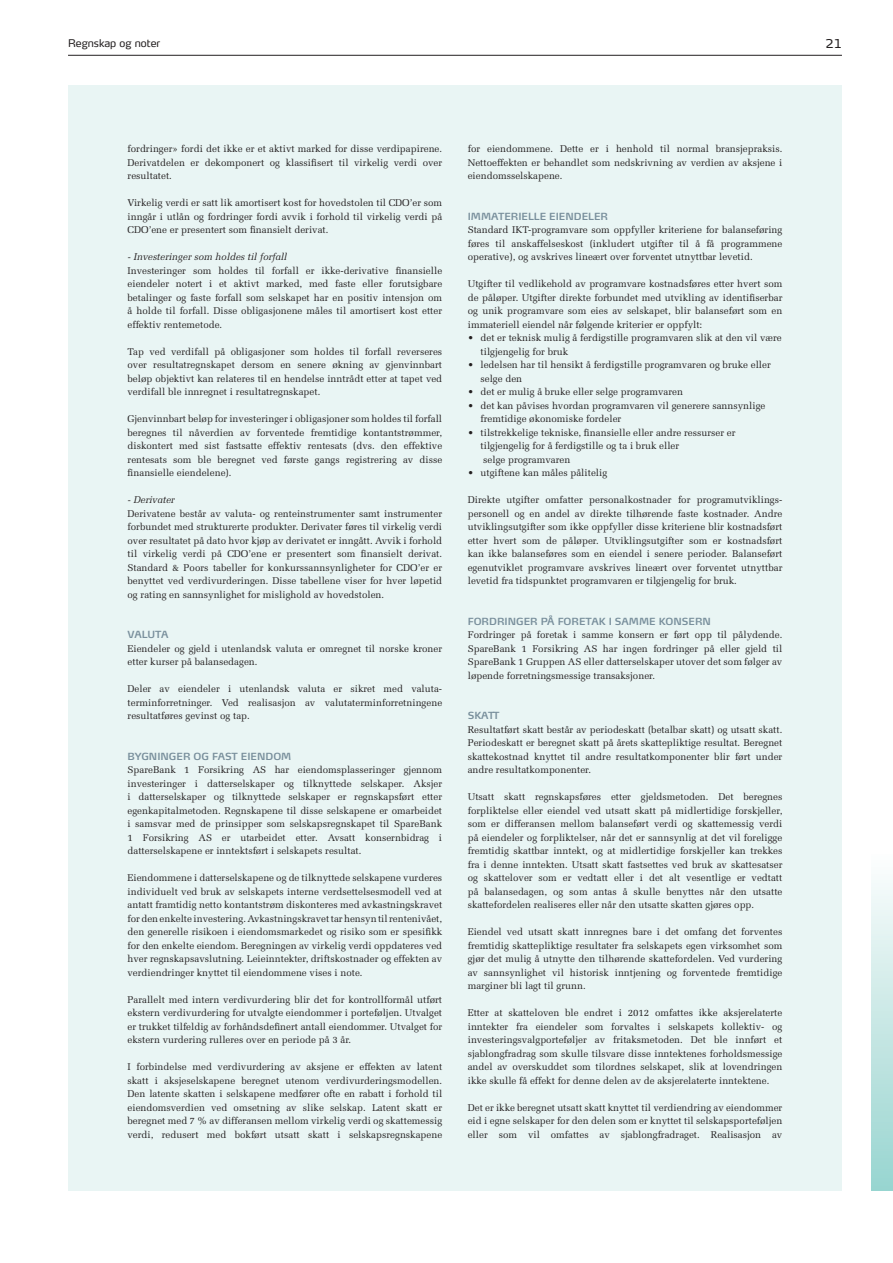
<style>
.page{position:relative;width:893px;height:1263px;background:#fff}
.page>*{position:absolute;margin:0;border:0;box-sizing:border-box;transform-origin:0 0}
.t1{font:12px "Max TF";color:#231f20}
.t2{font:10.5px "Max TF";color:#231f20}
.Brødtekst_u_reg_-_re{font:9.75px/13.5px "Melior";color:#231f20;text-align:justify}
.Mellomtittel_noter{font:600 9.75px "Max TF";color:#798f9c}
.Mellomtittel2_noter{font:italic 9.75px "Melior";color:#231f20}
</style>
<div class="page">
<hr style="left:68px;top:55px;width:774px;height:1px;background:#231f20">
<div style="left:872px;top:850px;width:21px;height:341px;background:linear-gradient(to bottom,#fdfefe,#97d4cf)"></div>
<div style="left:68px;top:85px;width:774px;height:1106px;background:#e9f5f4"></div>
<p class="t2" style="left:68px;top:36px;width:94px">Regnskap og noter</p>
<p class="t1" style="left:825px;top:36px;width:18px">21</p>
<p class="Brødtekst_u_reg_-_re" style="left:128px;top:142px;width:316px">fordringer» fordi det ikke er et aktivt marked for disse verdipapirene.<br>Derivatdelen er dekomponert og klassifisert til virkelig verdi over resultatet.</p>
<p class="Brødtekst_u_reg_-_re" style="left:128px;top:196px;width:316px">Virkelig verdi er satt lik amortisert kost for hovedstolen til CDO’er som inngår i utlån og fordringer fordi avvik i forhold til virkelig verdi på CDO’ene er presentert som finansielt derivat.</p>
<p class="Mellomtittel2_noter" style="left:128px;top:251px;width:161px">- Investeringer som holdes til forfall</p>
<p class="Brødtekst_u_reg_-_re" style="left:128px;top:264px;width:316px">Investeringer som holdes til forfall er ikke-derivative finansielle eiendeler notert i et aktivt marked, med faste eller forutsigbare betalinger og faste forfall som selskapet har en positiv intensjon om å holde til forfall. Disse obligasjonene måles til amortisert kost etter effektiv rentemetode.</p>
<p class="Brødtekst_u_reg_-_re" style="left:128px;top:345px;width:316px">Tap ved verdifall på obligasjoner som holdes til forfall reverseres over resultatregnskapet dersom en senere økning av gjenvinnbart beløp objektivt kan relateres til en hendelse inntrådt etter at tapet ved verdifall ble innregnet i resultatregnskapet.</p>
<p class="Brødtekst_u_reg_-_re" style="left:128px;top:412px;width:316px">Gjenvinnbart beløp for investeringer i obligasjoner som holdes til forfall beregnes til nåverdien av forventede fremtidige kontantstrømmer, diskontert med sist fastsatte effektiv rentesats (dvs. den effektive rentesats som ble beregnet ved første gangs registrering av disse finansielle eiendelene).</p>
<p class="Mellomtittel2_noter" style="left:128px;top:494px;width:49px">- Derivater</p>
<p class="Brødtekst_u_reg_-_re" style="left:128px;top:507px;width:316px">Derivatene består av valuta- og renteinstrumenter samt instrumenter forbundet med strukturerte produkter. Derivater føres til virkelig verdi over resultatet på dato hvor kjøp av derivatet er inngått. Avvik i forhold til virkelig verdi på CDO’ene er presentert som finansielt derivat.<br>Standard &amp; Poors tabeller for konkurssannsynligheter for CDO’er er benyttet ved verdivurderingen. Disse tabellene viser for hver løpetid og rating en sannsynlighet for mislighold av hovedstolen.</p>
<p class="Mellomtittel_noter" style="left:128px;top:629px;width:42px">VALUTA</p>
<p class="Brødtekst_u_reg_-_re" style="left:128px;top:642px;width:316px">Eiendeler og gjeld i utenlandsk valuta er omregnet til norske kroner etter kurser på balansedagen.</p>
<p class="Brødtekst_u_reg_-_re" style="left:128px;top:682px;width:316px">Deler av eiendeler i utenlandsk valuta er sikret med valuta&shy;terminforretninger. Ved realisasjon av valutaterminforretningene resultatføres gevinst og tap.</p>
<p class="Mellomtittel_noter" style="left:128px;top:750px;width:165px">BYGNINGER OG FAST EIENDOM</p>
<p class="Brødtekst_u_reg_-_re" style="left:128px;top:763px;width:316px">SpareBank 1 Forsikring AS har eiendomsplasseringer gjennom investeringer i datterselskaper og tilknyttede selskaper. Aksjer i datterselskaper og tilknyttede selskaper er regnskapsført etter egenkapitalmetoden. Regnskapene til disse selskapene er omarbeidet i samsvar med de prinsipper som selskapsregnskapet til SpareBank 1 Forsikring AS er utarbeidet etter. Avsatt konsernbidrag i datterselskapene er inntektsført i selskapets resultat.</p>
<p class="Brødtekst_u_reg_-_re" style="left:128px;top:871px;width:316px">Eiendommene i datterselskapene og de tilknyttede selskapene vurderes individuelt ved bruk av selskapets interne verdsettelsesmodell ved at antatt framtidig netto kontantstrøm diskonteres med avkastningskravet for den enkelte investering. Avkastningskravet tar hensyn til rentenivået, den generelle risikoen i eiendomsmarkedet og risiko som er spesifikk for den enkelte eiendom. Beregningen av virkelig verdi oppdateres ved hver regnskapsavslutning. Leieinntekter, driftskostnader og effekten av verdiendringer knyttet til eiendommene vises i note.</p>
<p class="Brødtekst_u_reg_-_re" style="left:128px;top:993px;width:316px">Parallelt med intern verdivurdering blir det for kontrollformål utført ekstern verdivurdering for utvalgte eiendommer i porteføljen. Utvalget er trukket tilfeldig av forhåndsdefinert antall eiendommer. Utvalget for ekstern vurdering rulleres over en periode på 3 år.</p>
<p class="Brødtekst_u_reg_-_re" style="left:128px;top:1060px;width:316px">I forbindelse med verdivurdering av aksjene er effekten av latent skatt i aksjeselskapene beregnet utenom verdivurderingsmodellen.<br>Den latente skatten i selskapene medfører ofte en rabatt i forhold til eiendomsverdien ved omsetning av slike selskap. Latent skatt er beregnet med 7 % av differansen mellom virkelig verdi og skattemessig verdi, redusert med bokført utsatt skatt i selskapsregnskapene</p>
<p class="Brødtekst_u_reg_-_re" style="left:468px;top:142px;width:316px">for eiendommene. Dette er i henhold til normal bransjepraksis.<br>Nettoeffekten er behandlet som nedskrivning av verdien av aksjene i eiendomsselskapene.</p>
<p class="Mellomtittel_noter" style="left:468px;top:210px;width:142px">IMMATERIELLE EIENDELER</p>
<p class="Brødtekst_u_reg_-_re" style="left:468px;top:223px;width:316px">Standard IKT-programvare som oppfyller kriteriene for balanseføring føres til anskaffelseskost (inkludert utgifter til å få programmene operative), og avskrives lineært over forventet utnyttbar levetid.</p>
<p class="Brødtekst_u_reg_-_re" style="left:468px;top:277px;width:316px">Utgifter til vedlikehold av programvare kostnadsføres etter hvert som de påløper. Utgifter direkte forbundet med utvikling av identifiserbar og unik programvare som eies av selskapet, blir balanseført som en immateriell eiendel når følgende kriterier er oppfylt:</p>
<p class="Brødtekst_u_reg_-_re" style="left:480px;top:331px;width:303px;text-indent:-13px">• det er teknisk mulig å ferdigstille programvaren slik at den vil være tilgjengelig for bruk</p>
<p class="Brødtekst_u_reg_-_re" style="left:480px;top:358px;width:292px;text-indent:-13px">• ledelsen har til hensikt å ferdigstille programvaren og bruke eller selge den</p>
<p class="Brødtekst_u_reg_-_re" style="left:468px;top:385px;width:217px">• det er mulig å bruke eller selge programvaren</p>
<p class="Brødtekst_u_reg_-_re" style="left:480px;top:399px;width:286px;text-indent:-13px">• det kan påvises hvordan programvaren vil generere sannsynlige fremtidige økonomiske fordeler</p>
<p class="Brødtekst_u_reg_-_re" style="left:480px;top:426px;width:257px;text-align:left;text-indent:-13px">• tilstrekkelige tekniske, finansielle eller andre ressurser er tilgjengelig for å ferdigstille og ta i bruk eller<br>selge programvaren</p>
<p class="Brødtekst_u_reg_-_re" style="left:468px;top:466px;width:141px">• utgiftene kan måles pålitelig</p>
<p class="Brødtekst_u_reg_-_re" style="left:468px;top:493px;width:316px">Direkte utgifter omfatter personalkostnader for programutviklings&shy;personell og en andel av direkte tilhørende faste kostnader. Andre utviklingsutgifter som ikke oppfyller disse kriteriene blir kostnadsført etter hvert som de påløper. Utviklingsutgifter som er kostnadsført kan ikke balanseføres som en eiendel i senere perioder. Balanseført egenutviklet programvare avskrives lineært over forventet utnyttbar levetid fra tidspunktet programvaren er tilgjengelig for bruk.</p>
<p class="Mellomtittel_noter" style="left:468px;top:615px;width:245px">FORDRINGER PÅ FORETAK I SAMME KONSERN</p>
<p class="Brødtekst_u_reg_-_re" style="left:468px;top:628px;width:316px">Fordringer på foretak i samme konsern er ført opp til pålydende.<br>SpareBank 1 Forsikring AS har ingen fordringer på eller gjeld til SpareBank 1 Gruppen AS eller datterselskaper utover det som følger av løpende forretningsmessige transaksjoner.</p>
<p class="Mellomtittel_noter" style="left:468px;top:710px;width:33px">SKATT</p>
<p class="Brødtekst_u_reg_-_re" style="left:468px;top:723px;width:316px">Resultatført skatt består av periodeskatt (betalbar skatt) og utsatt skatt.<br>Periodeskatt er beregnet skatt på årets skattepliktige resultat. Beregnet skattekostnad knyttet til andre resultatkomponenter blir ført under andre resultatkomponenter.</p>
<p class="Brødtekst_u_reg_-_re" style="left:468px;top:790px;width:316px">Utsatt skatt regnskapsføres etter gjeldsmetoden. Det beregnes forpliktelse eller eiendel ved utsatt skatt på midlertidige forskjeller, som er differansen mellom balanseført verdi og skattemessig verdi på eiendeler og forpliktelser, når det er sannsynlig at det vil foreligge fremtidig skattbar inntekt, og at midlertidige forskjeller kan trekkes fra i denne inntekten. Utsatt skatt fastsettes ved bruk av skattesatser og skattelover som er vedtatt eller i det alt vesentlige er vedtatt på balansedagen, og som antas å skulle benyttes når den utsatte skattefordelen realiseres eller når den utsatte skatten gjøres opp.</p>
<p class="Brødtekst_u_reg_-_re" style="left:468px;top:925px;width:316px">Eiendel ved utsatt skatt innregnes bare i det omfang det forventes fremtidig skattepliktige resultater fra selskapets egen virksomhet som gjør det mulig å utnytte den tilhørende skattefordelen. Ved vurdering av sannsynlighet vil historisk inntjening og forventede fremtidige marginer bli lagt til grunn.</p>
<p class="Brødtekst_u_reg_-_re" style="left:468px;top:1006px;width:316px">Etter at skatteloven ble endret i 2012 omfattes ikke aksjerelaterte inntekter fra eiendeler som forvaltes i selskapets kollektiv- og investeringsvalgporteføljer av fritaksmetoden. Det ble innført et sjablongfradrag som skulle tilsvare disse inntektenes forholdsmessige andel av overskuddet som tilordnes selskapet, slik at lovendringen ikke skulle få effekt for denne delen av de aksjerelaterte inntektene.</p>
<p class="Brødtekst_u_reg_-_re" style="left:468px;top:1101px;width:316px">Det er ikke beregnet utsatt skatt knyttet til verdiendring av eiendommer eid i egne selskaper for den delen som er knyttet til selskapsporteføljen eller som vil omfattes av sjablongfradraget. Realisasjon av</p>
</div>
